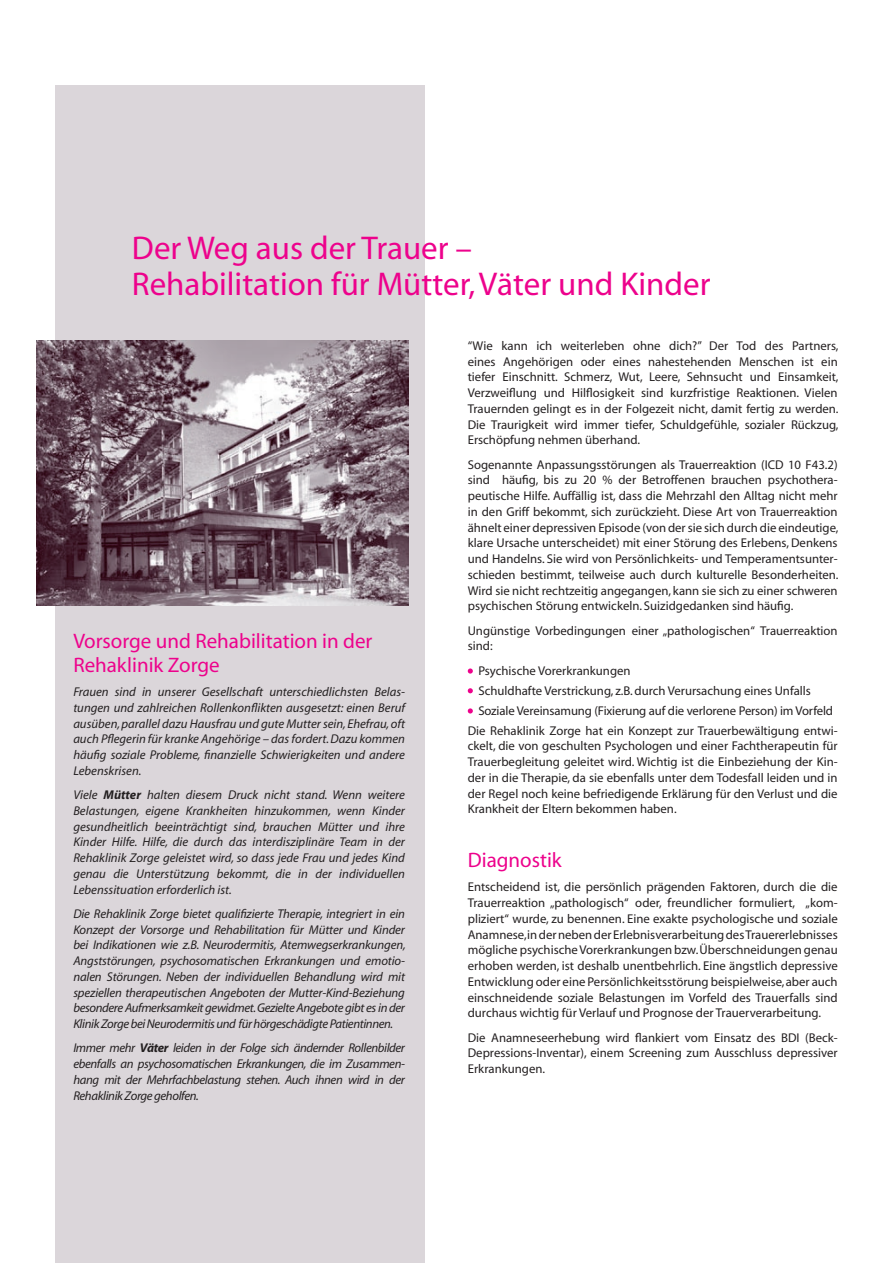
<style>
.page{position:relative;width:893px;height:1263px;background:#fff}
.page>*{position:absolute;margin:0;border:0;box-sizing:border-box;transform-origin:0 0}
.Headline{font:33px/36px "Myriad";color:#ed028c}
.Subline{font:21px/24px "Myriad";color:#ed028c}
.Liste{font:12.75px/15.8px "Myriad";color:#231f20;text-align:justify}
.Italic{font:italic 12.75px/15.8px "Myriad";letter-spacing:-.02em;color:#231f20;text-align:justify}
.s1{font-weight:700}
</style>
<div class="page">
<div style="left:55px;top:85px;width:370px;height:1178px;background:#dbd6da"></div>
<svg style="left:468px;top:668px;width:5px;height:6px"></svg>
<svg style="left:468px;top:688px;width:5px;height:5px"></svg>
<svg style="left:468px;top:708px;width:5px;height:5px"></svg>
<img style="left:36px;top:340px;width:372px;height:266px">
<p class="Headline" style="left:132px;top:231px;width:580px">Der Weg aus der Trauer –<br>Rehabilitation für Mütter, Väter und Kinder</p>
<p class="Subline" style="left:73px;top:630px;width:301px">Vorsorge und Rehabilitation in der<br>Rehaklinik Zorge</p>
<p class="Italic" style="left:73px;top:684px;width:333px">Frauen sind in unserer Gesellschaft unterschiedlichsten Belas&shy;tungen und zahlreichen Rollenkonflikten ausgesetzt: einen Beruf ausüben, parallel dazu Hausfrau und gute Mutter sein, Ehefrau, oft auch Pflegerin für kranke Angehörige – das fordert. Dazu kommen häufig soziale Probleme, finanzielle Schwierigkeiten und andere Lebenskrisen.</p>
<p class="Italic" style="left:73px;top:787px;width:333px">Viele <span class="s1">Mütter</span> halten diesem Druck nicht stand. Wenn weitere Belastungen, eigene Krankheiten hinzukommen, wenn Kinder gesundheitlich beeinträchtigt sind, brauchen Mütter und ihre Kinder Hilfe. Hilfe, die durch das interdisziplinäre Team in der Rehaklinik Zorge geleistet wird, so dass jede Frau und jedes Kind genau die Unterstützung bekommt, die in der individuellen Lebenssituation erforderlich ist.</p>
<p class="Italic" style="left:73px;top:906px;width:334px">Die Rehaklinik Zorge bietet qualifizierte Therapie, integriert in ein Konzept der Vorsorge und Rehabilitation für Mütter und Kinder bei Indikationen wie z.B. Neurodermitis, Atemwegserkrankungen, Angststörungen, psychosomatischen Erkrankungen und emotio&shy;nalen Störungen. Neben der individuellen Behandlung wird mit speziellen therapeutischen Angeboten der Mutter-Kind-Beziehung besondere Aufmerksamkeit gewidmet. Gezielte Angebote gibt es in der Klinik Zorge bei Neurodermitis und für hörgeschädigte Patientinnen.</p>
<p class="Italic" style="left:73px;top:1041px;width:333px">Immer mehr <span class="s1">Väter</span> leiden in der Folge sich ändernder Rollenbilder ebenfalls an psychosomatischen Erkrankungen, die im Zusammen&shy;hang mit der Mehrfachbelastung stehen. Auch ihnen wird in der Rehaklinik Zorge geholfen.</p>
<p class="Liste" style="left:468px;top:338px;width:372px">“Wie kann ich weiterleben ohne dich?” Der Tod des Partners, eines Angehörigen oder eines nahestehenden Menschen ist ein tiefer Einschnitt. Schmerz, Wut, Leere, Sehnsucht und Einsamkeit, Verzweiflung und Hilflosigkeit sind kurzfristige Reaktionen. Vielen Trauernden gelingt es in der Folgezeit nicht, damit fertig zu werden.<br>Die Traurigkeit wird immer tiefer, Schuldgefühle, sozialer Rückzug, Erschöpfung nehmen überhand.</p>
<p class="Liste" style="left:468px;top:457px;width:372px">Sogenannte Anpassungsstörungen als Trauerreaktion (ICD 10 F43.2) sind häufig, bis zu 20 % der Betroffenen brauchen psychothera&shy;peutische Hilfe. Auffällig ist, dass die Mehrzahl den Alltag nicht mehr in den Griff bekommt, sich zurückzieht. Diese Art von Trauerreaktion ähnelt einer depressiven Episode (von der sie sich durch die eindeutige, klare Ursache unterscheidet) mit einer Störung des Erlebens, Denkens und Handelns. Sie wird von Persönlichkeits- und Temperamentsunter&shy;schieden bestimmt, teilweise auch durch kulturelle Besonderheiten.<br>Wird sie nicht rechtzeitig angegangen, kann sie sich zu einer schweren psychischen Störung entwickeln. Suizidgedanken sind häufig.</p>
<p class="Liste" style="left:468px;top:623px;width:371px">Ungünstige Vorbedingungen einer „pathologischen“ Trauerreaktion sind:</p>
<p class="Liste" style="left:478px;top:663px;width:154px">Psychische Vorerkrankungen</p>
<p class="Liste" style="left:478px;top:683px;width:334px">Schuldhafte Verstrickung, z.B. durch Verursachung eines Unfalls</p>
<p class="Liste" style="left:478px;top:703px;width:356px">Soziale Vereinsamung (Fixierung auf die verlorene Person) im Vorfeld</p>
<p class="Liste" style="left:468px;top:723px;width:371px">Die Rehaklinik Zorge hat ein Konzept zur Trauerbewältigung entwi&shy;ckelt, die von geschulten Psychologen und einer Fachtherapeutin für Trauerbegleitung geleitet wird. Wichtig ist die Einbeziehung der Kin&shy;der in die Therapie, da sie ebenfalls unter dem Todesfall leiden und in der Regel noch keine befriedigende Erklärung für den Verlust und die Krankheit der Eltern bekommen haben.</p>
<p class="Subline" style="left:468px;top:849px;width:96px">Diagnostik</p>
<p class="Liste" style="left:468px;top:880px;width:371px">Entscheidend ist, die persönlich prägenden Faktoren, durch die die Trauerreaktion „pathologisch“ oder, freundlicher formuliert, „kom&shy;pliziert“ wurde, zu benennen. Eine exakte psychologische und soziale Anamnese, in der neben der Erlebnisverarbeitung des Trauererlebnisses mögliche psychische Vorerkrankungen bzw. Überschneidungen genau erhoben werden, ist deshalb unentbehrlich. Eine ängstlich depressive Entwicklung oder eine Persönlichkeitsstörung beispielweise, aber auch einschneidende soziale Belastungen im Vorfeld des Trauerfalls sind durchaus wichtig für Verlauf und Prognose der Trauerverarbeitung.</p>
<p class="Liste" style="left:468px;top:1030px;width:371px">Die Anamneseerhebung wird flankiert vom Einsatz des BDI (Beck-Depressions-Inventar), einem Screening zum Ausschluss depressiver Erkrankungen.</p>
</div>
